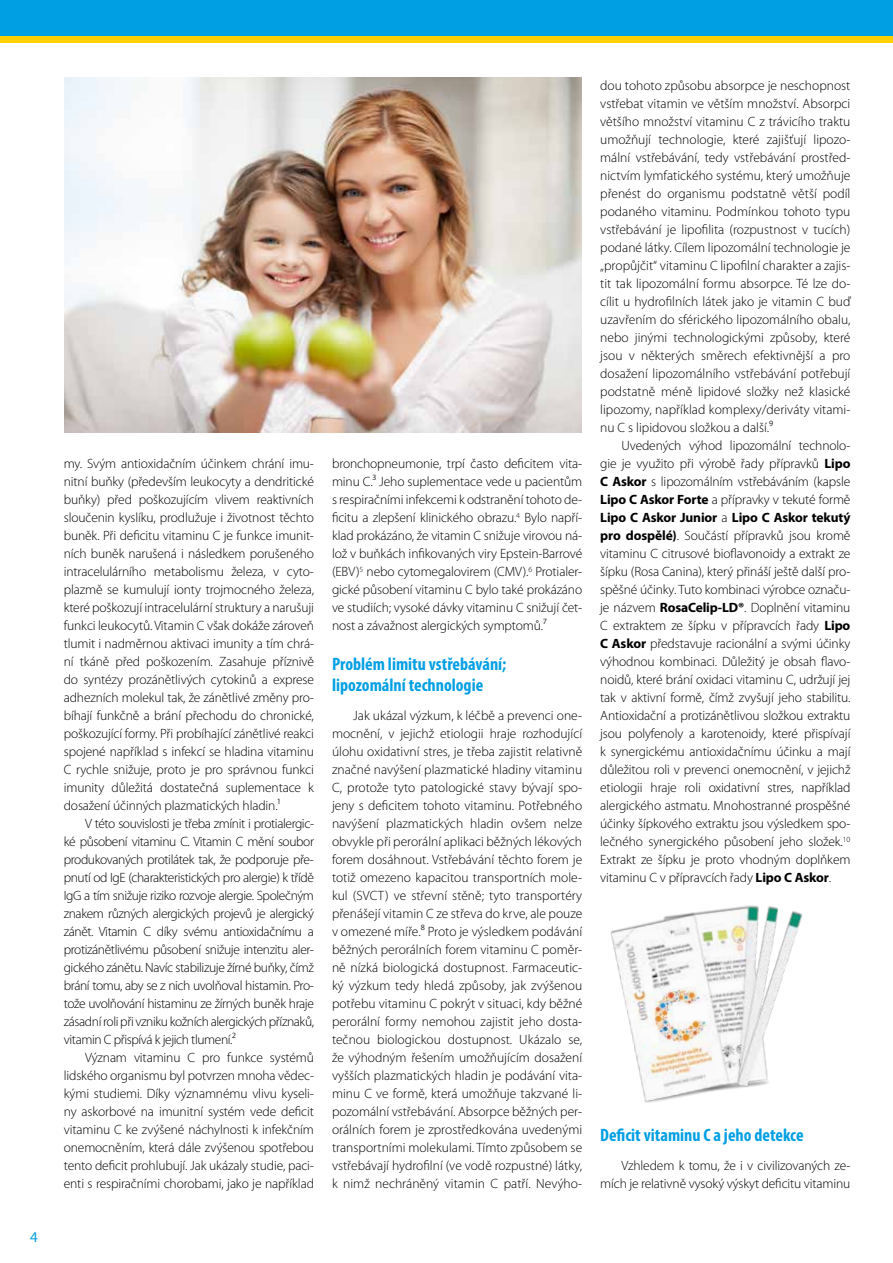
<style>
.page{position:relative;width:893px;height:1263px;background:#fff}
.page>*{position:absolute;margin:0;border:0;box-sizing:border-box;transform-origin:0 0}
.t1{font:700 condensed 18px/21.6px "Myriad Pro";color:#009fe3}
.t2{font:15px "Myriad Pro";color:#009fe3}
.t3{font:300 13.5px/18px "Myriad Pro";letter-spacing:-.01em;color:#000;text-align:justify}
.s1{font-weight:700}
</style>
<div class="page">
<img style="left:64px;top:77px;width:518px;height:355px">
<div style="left:0;top:0;width:893px;height:43px;background:#ffd000"></div>
<div style="left:0;top:0;width:893px;height:35px;background:#009fe3"></div>
<img style="left:610px;top:905px;width:193px;height:198px">
<p class="t2" style="left:30px;top:1229px;width:9px">4</p>
<p class="t3" style="left:64px;top:455px;width:252px">my. Svým antioxidačním účinkem chrání imu&shy;nitní buňky (především leukocyty a dendritické buňky) před poškozujícím vlivem reaktivních sloučenin kyslíku, prodlužuje i životnost těchto buněk. Při deficitu vitaminu C je funkce imunit&shy;ních buněk narušená i následkem porušeného intracelulárního metabolismu železa, v cyto&shy;plazmě se kumulují ionty trojmocného železa, které poškozují intracelulární struktury a narušuji funkci leukocytů. Vitamin C však dokáže zároveň tlumit i nadměrnou aktivaci imunity a tím chrá&shy;ní tkáně před poškozením. Zasahuje příznivě do syntézy prozánětlivých cytokinů a exprese adhezních molekul tak, že zánětlivé změny pro&shy;bíhají funkčně a brání přechodu do chronické, poškozující formy. Při probíhající zánětlivé reakci spojené například s infekcí se hladina vitaminu C rychle snižuje, proto je pro správnou funkci imunity důležitá dostatečná suplementace k dosažení účinných plazmatických hladin.¹</p>
<p class="t3" style="left:64px;top:815px;width:252px;text-indent:21px">V této souvislosti je třeba zmínit i protialergic&shy;ké působení vitaminu C. Vitamin C mění soubor produkovaných protilátek tak, že podporuje pře&shy;pnutí od IgE (charakteristických pro alergie) k třídě IgG a tím snižuje riziko rozvoje alergie. Společným znakem různých alergických projevů je alergický zánět. Vitamin C díky svému antioxidačnímu a protizánětlivému působení snižuje intenzitu aler&shy;gického zánětu. Navíc stabilizuje žírné buňky, čímž brání tomu, aby se z nich uvolňoval histamin. Pro&shy;tože uvolňování histaminu ze žírných buněk hraje zásadní roli při vzniku kožních alergických příznaků, vitamin C přispívá k jejich tlumení.²</p>
<p class="t3" style="left:64px;top:1049px;width:252px;text-indent:21px">Význam vitaminu C pro funkce systémů lidského organismu byl potvrzen mnoha vědec&shy;kými studiemi. Díky významnému vlivu kyseli&shy;ny askorbové na imunitní systém vede deficit vitaminu C ke zvýšené náchylnosti k infekčním onemocněním, která dále zvýšenou spotřebou tento deficit prohlubují. Jak ukázaly studie, paci&shy;enti s respiračními chorobami, jako je například</p>
<p class="t3" style="left:332px;top:455px;width:252px">bronchopneumonie, trpí často deficitem vita&shy;minu C.³ Jeho suplementace vede u pacientům s respiračními infekcemi k odstranění tohoto de&shy;ficitu a zlepšení klinického obrazu.<sup>4</sup> Bylo napří&shy;klad prokázáno, že vitamin C snižuje virovou ná&shy;lož v buňkách infikovaných viry Epstein-Barrové (EBV)<sup>5</sup> nebo cytomegalovirem (CMV).<sup>6</sup> Protialer&shy;gické působení vitaminu C bylo také prokázáno ve studiích; vysoké dávky vitaminu C snižují čet&shy;nost a závažnost alergických symptomů.⁷</p>
<h1 class="t1" style="left:332px;top:652px;width:176px">Problém limitu vstřebávání; lipozomální technologie</h1>
<p class="t3" style="left:332px;top:707px;width:252px;text-indent:21px">Jak ukázal výzkum, k léčbě a prevenci one&shy;mocnění, v jejichž etiologii hraje rozhodující úlohu oxidativní stres, je třeba zajistit relativně značné navýšení plazmatické hladiny vitaminu C, protože tyto patologické stavy bývají spo&shy;jeny s deficitem tohoto vitaminu. Potřebného navýšení plazmatických hladin ovšem nelze obvykle při perorální aplikaci běžných lékových forem dosáhnout. Vstřebávání těchto forem je totiž omezeno kapacitou transportních mole&shy;kul (SVCT) ve střevní stěně; tyto transportéry přenášejí vitamin C ze střeva do krve, ale pouze v omezené míře.⁸ Proto je výsledkem podávání běžných perorálních forem vitaminu C poměr&shy;ně nízká biologická dostupnost. Farmaceutic&shy;ký výzkum tedy hledá způsoby, jak zvýšenou potřebu vitaminu C pokrýt v situaci, kdy běžné perorální formy nemohou zajistit jeho dosta&shy;tečnou biologickou dostupnost. Ukázalo se, že výhodným řešením umožňujícím dosažení vyšších plazmatických hladin je podávání vita&shy;minu C ve formě, která umožňuje takzvané li&shy;pozomální vstřebávání. Absorpce běžných per&shy;orálních forem je zprostředkována uvedenými transportními molekulami. Tímto způsobem se vstřebávají hydrofilní (ve vodě rozpustné) látky, k nimž nechráněný vitamin C patří. Nevýho-</p>
<p class="t3" style="left:600px;top:77px;width:252px">dou tohoto způsobu absorpce je neschopnost vstřebat vitamin ve větším množství. Absorpci většího množství vitaminu C z trávicího traktu umožňují technologie, které zajišťují lipozo&shy;mální vstřebávání, tedy vstřebávání prostřed&shy;nictvím lymfatického systému, který umožňuje přenést do organismu podstatně větší podíl podaného vitaminu. Podmínkou tohoto typu vstřebávání je lipofilita (rozpustnost v tucích) podané látky. Cílem lipozomální technologie je „propůjčit“ vitaminu C lipofilní charakter a zajis&shy;tit tak lipozomální formu absorpce. Té lze do&shy;cílit u hydrofilních látek jako je vitamin C buď uzavřením do sférického lipozomálního obalu, nebo jinými technologickými způsoby, které jsou v některých směrech efektivnější a pro dosažení lipozomálního vstřebávání potřebují podstatně méně lipidové složky než klasické lipozomy, například komplexy/deriváty vitami&shy;nu C s lipidovou složkou a další.⁹</p>
<p class="t3" style="left:600px;top:437px;width:252px;text-indent:21px">Uvedených výhod lipozomální technolo&shy;gie je využito při výrobě řady přípravků <span class="s1">Lipo C Askor</span> s lipozomálním vstřebáváním (kapsle <span class="s1">Lipo C Askor Forte</span> a přípravky v tekuté formě <span class="s1">Lipo C Askor Junior</span> a <span class="s1">Lipo C Askor tekutý pro dospělé)</span>. Součástí přípravků jsou kromě vitaminu C citrusové bioflavonoidy a extrakt ze šípku (Rosa Canina), který přináší ještě další pro&shy;spěšné účinky. Tuto kombinaci výrobce označu&shy;je názvem <span class="s1">RosaCelip-LD®</span>. Doplnění vitaminu C extraktem ze šípku v přípravcích řady <span class="s1">Lipo C Askor</span> představuje racionální a svými účinky výhodnou kombinaci. Důležitý je obsah flavo&shy;noidů, které brání oxidaci vitaminu C, udržují jej tak v aktivní formě, čímž zvyšují jeho stabilitu.<br>Antioxidační a protizánětlivou složkou extraktu jsou polyfenoly a karotenoidy, které přispívají k synergickému antioxidačnímu účinku a mají důležitou roli v prevenci onemocnění, v jejichž etiologii hraje roli oxidativní stres, například alergického astmatu. Mnohostranné prospěšné účinky šípkového extraktu jsou výsledkem spo&shy;lečného synergického působení jeho složek.<sup>10<br></sup>Extrakt ze šípku je proto vhodným doplňkem vitaminu C v přípravcích řady <span class="s1">Lipo C Askor</span>.</p>
<h1 class="t1" style="left:600px;top:1124px;width:205px">Deficit vitaminu C a jeho detekce</h1>
<p class="t3" style="left:600px;top:1157px;width:252px;text-align:right">Vzhledem k tomu, že i v civilizovaných ze&shy;mích je relativně vysoký výskyt deficitu vitaminu</p>
</div>
